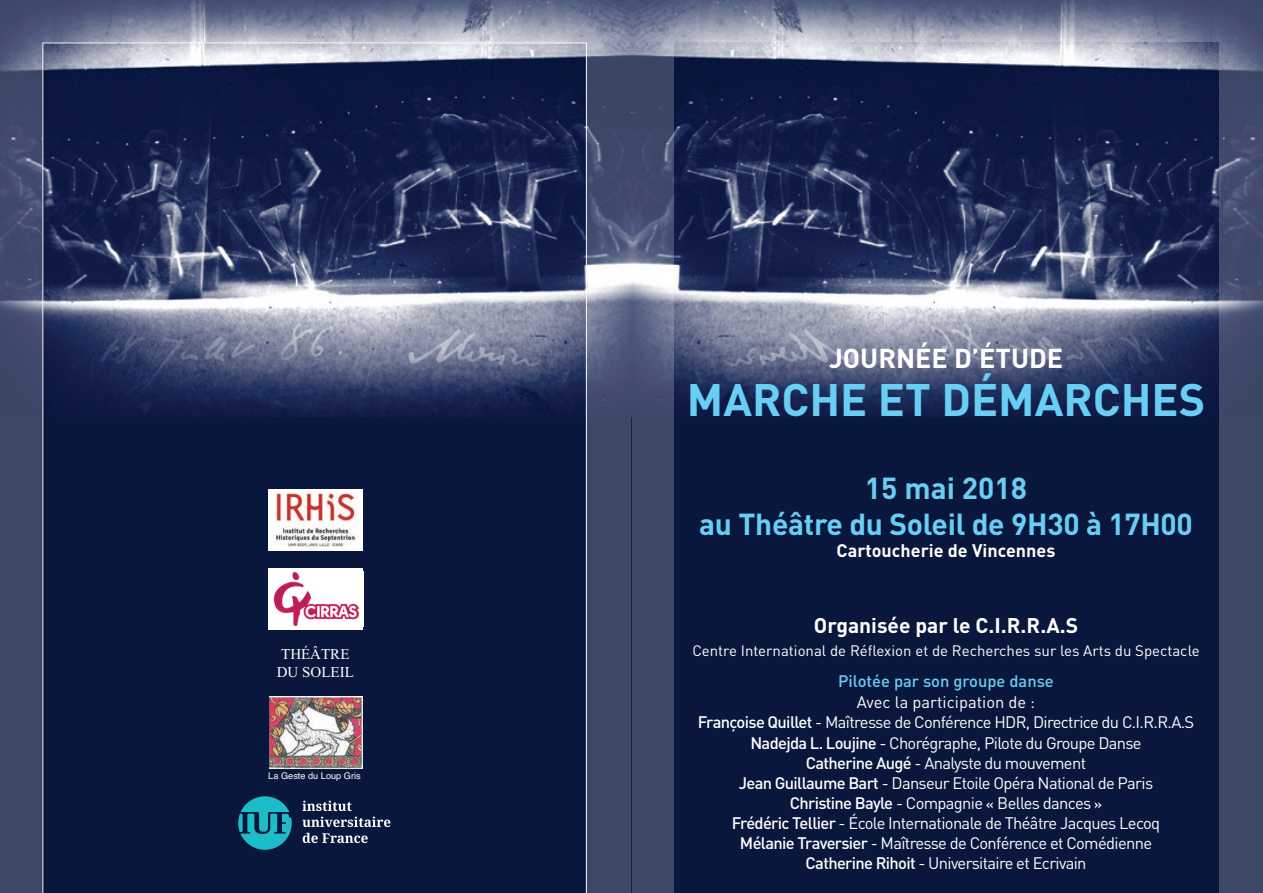
<style>
.page{position:relative;width:1263px;height:893px;background:#fff}
.page>*{position:absolute;margin:0;border:0;box-sizing:border-box;transform-origin:0 0}
.t1{font:700 45px "DIN";color:#68cef3}
.t2{font:700 30px/36px "DIN";letter-spacing:-.01em;color:#68cef3;text-align:center}
.t3{font:700 27px "DIN";color:#fff}
.t4{font:700 21px "DIN";color:#fff}
.t5{font:700 18px "DIN";color:#fff}
.t6{font:16.5px/20.1px "DIN";letter-spacing:-.04em;color:#fff;text-align:center}
.t7{font:500 16.5px "DIN";color:#68cef3}
.t8{font:15px "DIN";color:#fff}
.t9{font:15px/18px "Times New Roman";color:#fff}
.t10{font:9.15px "Helvetica";color:#fff}
.s1{font-weight:500}
.s2{font-weight:500;font-size:13.5px}
</style>
<div class="page">
<div style="left:631px;top:410px;width:632px;height:483px;background:#3d4866"></div>
<img style="left:631px;top:0;width:632px;height:417px">
<div style="left:674px;top:410px;width:544px;height:483px;background:#0a173d"></div>
<img style="left:674px;top:43px;width:544px;height:374px">
<div style="left:0;top:410px;width:631px;height:483px;background:#3d4866"></div>
<svg style="left:0;top:0;width:631px;height:410px;background:#626b88"></svg>
<svg style="left:42px;top:42px;width:545px;height:851px;background:#232f53"></svg>
<img style="left:269px;top:697px;width:94px;height:72px">
<div style="left:268px;top:569px;width:95px;height:61px;background:#fff"></div>
<img style="left:273px;top:572px;width:87px;height:54px">
<div style="left:268px;top:489px;width:95px;height:61px;background:#fff"></div>
<img style="left:271px;top:492px;width:88px;height:58px">
<svg style="left:238px;top:796px;width:54px;height:54px;background:#157d92"></svg>
<svg style="left:302px;top:801px;width:50px;height:10px"></svg>
<svg style="left:302px;top:817px;width:88px;height:10px"></svg>
<svg style="left:303px;top:833px;width:65px;height:10px"></svg>
<p class="t9" style="left:277px;top:646px;width:79px">THÉÂTRE<br>DU SOLEIL</p>
<p class="t10" style="left:268px;top:770px;width:94px">La Geste du Loup Gris</p>
<h3 class="t3" style="left:829px;top:342px;width:236px">JOURNÉE D’ÉTUDE</h3>
<h1 class="t1" style="left:687px;top:374px;width:520px">MARCHE ET DÉMARCHES</h1>
<h2 class="t2" style="left:699px;top:471px;width:495px">15 mai 2018<br>au Théâtre du Soleil de 9H30 à 17H00</h2>
<p class="t5" style="left:837px;top:540px;width:220px">Cartoucherie de Vincennes</p>
<p class="t4" style="left:814px;top:614px;width:266px">Organisée par le C.I.R.R.A.S</p>
<p class="t8" style="left:692px;top:642px;width:509px">Centre International de Réflexion et de Recherches sur les Arts du Spectacle</p>
<p class="t7" style="left:838px;top:671px;width:217px">Pilotée par son groupe danse</p>
<p class="t6" style="left:698px;top:693px;width:498px">Avec la participation de :<br><span class="s1">Françoise Quillet</span> - Maîtresse de Conférence HDR, Directrice du C.I.R.R.A.S <span class="s1">Nadejda L. Loujine</span> - Chorégraphe, Pilote du Groupe Danse<br><span class="s1">Catherine Augé</span> - Analyste du mouvement<br><span class="s1">Jean Guillaume Bart</span> - Danseur Etoile Opéra National de Paris<br><span class="s1">Christine Bayle</span> - Compagnie <span class="s2">«</span> Belles dances <span class="s2">»<br></span><span class="s1">Frédéric Tellier</span> - École Internationale de Théâtre Jacques Lecoq<br><span class="s1">Mélanie Traversier</span> - Maîtresse de Conférence et Comédienne<br><span class="s1">Catherine Rihoit</span> - Universitaire et Ecrivain</p>
</div>
